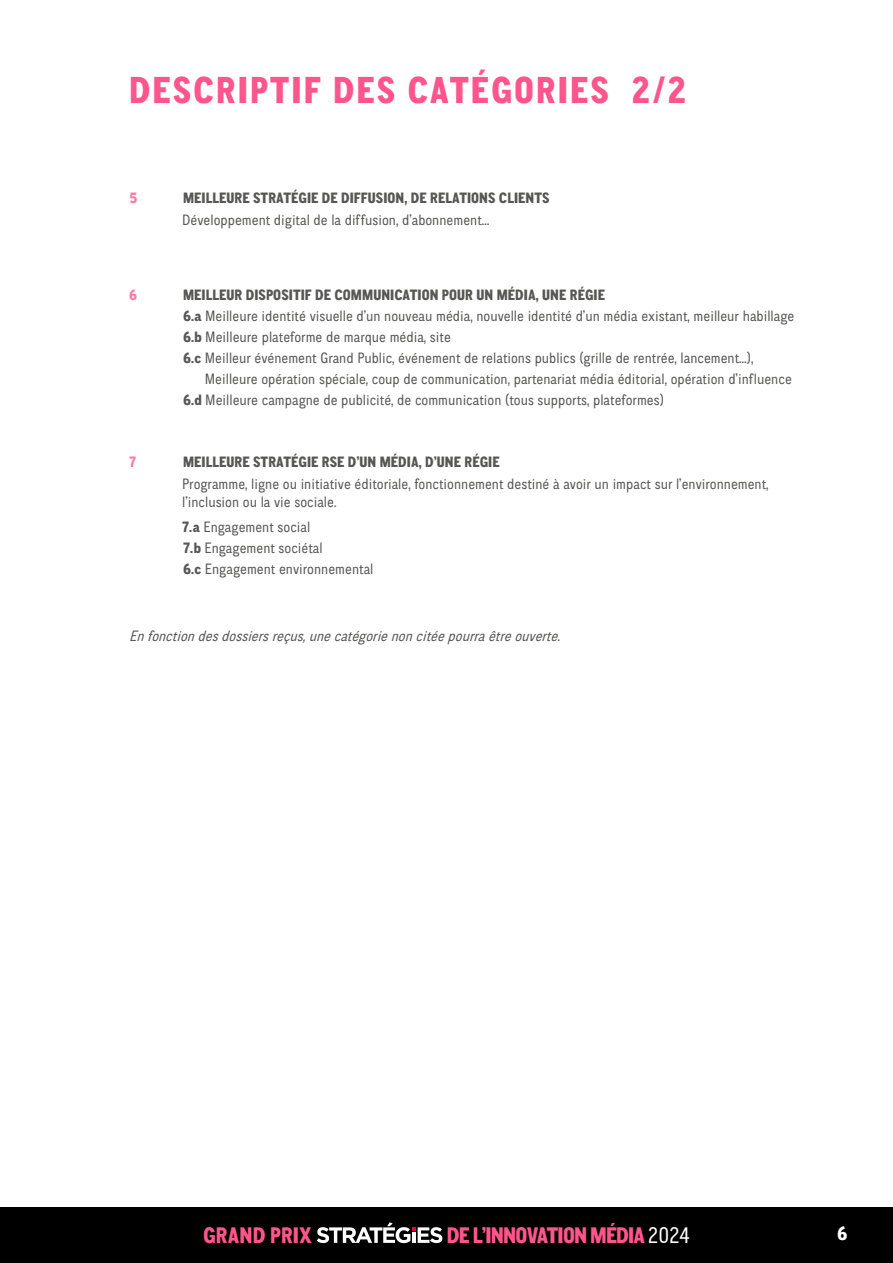
<style>
.page{position:relative;width:893px;height:1263px;background:#fff}
.page>*{position:absolute;margin:0;border:0;box-sizing:border-box;transform-origin:0 0}
.t1{font:800 37.5px "CA Normal";letter-spacing:.055em;color:#ff558d}
.t2{font:800 22.5px "CA Normal";letter-spacing:-.035em;color:#ff558d}
.t3{font:800 22.5px "CA Normal";letter-spacing:.005em;color:#ff558d}
.t4{font:800 19.5px "CA Normal";color:#fff}
.t5{font:15px/21px "CA Normal";color:#575756}
.t6{font:800 15px "CA Normal";letter-spacing:.005em;color:#575756}
.t7{font:italic 15px "CA Normal";color:#575756}
.t8{font:800 15px "CA Normal";color:#ff79a4}
.s1{font-weight:800}
.s2{font-weight:400;color:#fff}
</style>
<div class="page">
<div style="left:0;top:1208px;width:893px;height:55px;background:#000"></div>
<svg style="left:317px;top:1222px;width:125px;height:21px"></svg>
<h1 class="t1" style="left:129px;top:63px;width:559px">DESCRIPTIF DES CATÉGORIES 2/2</h1>
<p class="t8" style="left:129px;top:187px;width:10px">5</p>
<p class="t6" style="left:183px;top:187px;width:368px">MEILLEURE STRATÉGIE DE DIFFUSION, DE RELATIONS CLIENTS</p>
<p class="t5" style="left:182px;top:209px;width:309px">Développement digital de la diffusion, d’abonnement…</p>
<p class="t8" style="left:129px;top:284px;width:9px">6</p>
<p class="t5" style="left:183px;top:284px;width:613px"><span class="s1">MEILLEUR DISPOSITIF DE COMMUNICATION POUR UN MÉDIA, UNE RÉGIE<br>6.a</span> Meilleure identité visuelle d’un nouveau média, nouvelle identité d’un média existant, meilleur habillage <span class="s1">6.b</span> Meilleure plateforme de marque média, site<br><span class="s1">6.c</span> Meilleur événement Grand Public, événement de relations publics (grille de rentrée, lancement…),</p>
<p class="t5" style="left:183px;top:369px;width:610px;line-height:20.2px;text-indent:22px">Meilleure opération spéciale, coup de communication, partenariat média éditorial, opération d’influence<br><span class="s1">6.d</span> Meilleure campagne de publicité, de communication (tous supports, plateformes)</p>
<p class="t8" style="left:129px;top:451px;width:9px">7</p>
<p class="t6" style="left:183px;top:451px;width:318px">MEILLEURE STRATÉGIE RSE D’UN MÉDIA, D’UNE RÉGIE</p>
<p class="t5" style="left:182px;top:474px;width:588px;line-height:18px">Programme, ligne ou initiative éditoriale, fonctionnement destiné à avoir un impact sur l’environnement, l’inclusion ou la vie sociale.</p>
<p class="t5" style="left:182px;top:516px;width:193px"><span class="s1">7.a</span> Engagement social<br><span class="s1">7.b</span> Engagement sociétal<br><span class="s1">6.c</span> Engagement environnemental</p>
<p class="t7" style="left:129px;top:626px;width:437px">Enfonctiondesdossiersreçus,unecatégorienoncitéepourraêtreouverte.</p>
<h2 class="t3" style="left:203px;top:1219px;width:110px">GRAND PRIX</h2>
<h2 class="t2" style="left:447px;top:1219px;width:244px">DE L’INNOVATION MÉDIA<span class="s2">2024</span></h2>
<h3 class="t4" style="left:837px;top:1219px;width:12px">6</h3>
</div>
